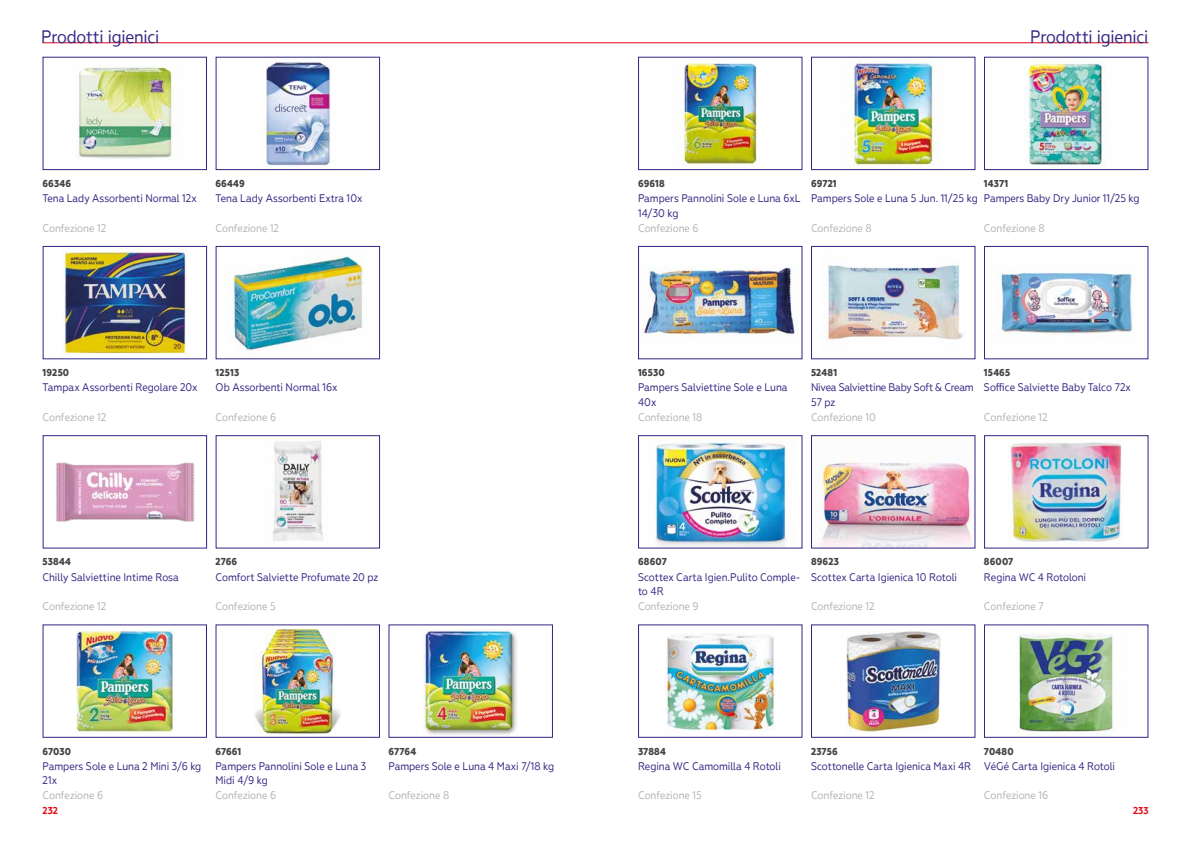
<style>
.page{position:relative;width:1191px;height:842px;background:#fff}
.page>*{position:absolute;margin:0;border:0;box-sizing:border-box;transform-origin:0 0}
.t1{font:18px "Geometria Narrow";letter-spacing:-.015em;color:#312783}
.t2{font:11px/14.5px "Geometria Narrow";color:#312783}
.t3{font:11px "Geometria Narrow";letter-spacing:-.005em;color:#b3b2b2}
.t4{font:11px/14.5px "Geometria Narrow";letter-spacing:-.02em;color:#312783}
.t5{font:800 10px "Geometria Narrow";letter-spacing:.015em;color:#454444}
.t6{font:700 10px "Geometria Narrow";color:#e30613}
</style>
<div class="page">
<hr style="left:43px;top:43px;width:1105px;height:1px;background:#e30613">
<img style="left:260px;top:59px;width:71px;height:108px">
<div style="left:216px;top:57px;width:164px;height:113px;border:1px solid #312783"></div>
<img style="left:76px;top:67px;width:104px;height:93px">
<div style="left:43px;top:57px;width:164px;height:113px;border:1px solid #312783"></div>
<img style="left:62px;top:248px;width:125px;height:108px">
<div style="left:43px;top:246px;width:164px;height:113px;border:1px solid #312783"></div>
<img style="left:226px;top:256px;width:138px;height:94px">
<div style="left:216px;top:246px;width:164px;height:113px;border:1px solid #312783"></div>
<img style="left:272px;top:441px;width:51px;height:100px">
<div style="left:216px;top:435px;width:164px;height:114px;border:1px solid #312783"></div>
<img style="left:55px;top:462px;width:140px;height:60px">
<div style="left:43px;top:435px;width:164px;height:114px;border:1px solid #312783"></div>
<img style="left:1024px;top:59px;width:82px;height:109px">
<div style="left:984px;top:57px;width:164px;height:113px;border:1px solid #312783"></div>
<img style="left:678px;top:59px;width:80px;height:109px">
<div style="left:638px;top:57px;width:164px;height:113px;border:1px solid #312783"></div>
<img style="left:642px;top:267px;width:156px;height:70px">
<div style="left:638px;top:246px;width:164px;height:113px;border:1px solid #312783"></div>
<img style="left:827px;top:265px;width:136px;height:75px">
<div style="left:811px;top:246px;width:164px;height:113px;border:1px solid #312783"></div>
<img style="left:846px;top:63px;width:93px;height:105px">
<div style="left:811px;top:57px;width:164px;height:113px;border:1px solid #312783"></div>
<img style="left:76px;top:631px;width:97px;height:100px">
<div style="left:43px;top:624px;width:164px;height:114px;border:1px solid #312783"></div>
<img style="left:255px;top:628px;width:86px;height:106px">
<div style="left:215px;top:624px;width:165px;height:114px;border:1px solid #312783"></div>
<img style="left:424px;top:630px;width:93px;height:105px">
<div style="left:388px;top:624px;width:165px;height:114px;border:1px solid #312783"></div>
<img style="left:1000px;top:273px;width:134px;height:64px">
<div style="left:984px;top:246px;width:164px;height:113px;border:1px solid #312783"></div>
<img style="left:665px;top:634px;width:110px;height:97px">
<div style="left:638px;top:624px;width:164px;height:114px;border:1px solid #312783"></div>
<img style="left:655px;top:440px;width:138px;height:107px">
<div style="left:638px;top:435px;width:164px;height:114px;border:1px solid #312783"></div>
<img style="left:820px;top:457px;width:152px;height:90px">
<div style="left:811px;top:435px;width:164px;height:114px;border:1px solid #312783"></div>
<img style="left:1008px;top:442px;width:116px;height:105px">
<div style="left:984px;top:435px;width:164px;height:114px;border:1px solid #312783"></div>
<img style="left:846px;top:631px;width:94px;height:100px">
<div style="left:811px;top:624px;width:164px;height:114px;border:1px solid #312783"></div>
<img style="left:1017px;top:634px;width:97px;height:98px">
<div style="left:984px;top:624px;width:164px;height:114px;border:1px solid #312783"></div>
<h1 class="t1" style="left:41px;top:26px;width:120px">Prodotti igienici</h1>
<h1 class="t1" style="left:1030px;top:26px;width:120px">Prodotti igienici</h1>
<p class="t5" style="left:43px;top:178px;width:30px">66346</p>
<p class="t2" style="left:43px;top:191px;width:156px">Tena Lady Assorbenti Normal 12x</p>
<p class="t3" style="left:43px;top:221px;width:65px">Confezione 12</p>
<p class="t5" style="left:215px;top:178px;width:31px">66449</p>
<p class="t2" style="left:215px;top:191px;width:148px">Tena Lady Assorbenti Extra 10x</p>
<p class="t3" style="left:215px;top:221px;width:65px">Confezione 12</p>
<p class="t5" style="left:43px;top:367px;width:28px">19250</p>
<p class="t2" style="left:43px;top:380px;width:156px">Tampax Assorbenti Regolare 20x</p>
<p class="t3" style="left:43px;top:411px;width:65px">Confezione 12</p>
<p class="t5" style="left:216px;top:367px;width:25px">12513</p>
<p class="t2" style="left:216px;top:380px;width:123px">Ob Assorbenti Normal 16x</p>
<p class="t3" style="left:216px;top:411px;width:62px">Confezione 6</p>
<p class="t5" style="left:43px;top:556px;width:30px">53844</p>
<p class="t2" style="left:43px;top:570px;width:138px">Chilly Salviettine Intime Rosa</p>
<p class="t3" style="left:43px;top:600px;width:65px">Confezione 12</p>
<p class="t5" style="left:216px;top:556px;width:23px">2766</p>
<p class="t2" style="left:216px;top:570px;width:164px">Comfort Salviette Profumate 20 pz</p>
<p class="t3" style="left:216px;top:600px;width:62px">Confezione 5</p>
<p class="t5" style="left:43px;top:745px;width:30px">67030</p>
<p class="t2" style="left:43px;top:759px;width:160px">Pampers Sole e Luna 2 Mini 3/6 kg<br>21x</p>
<p class="t3" style="left:43px;top:789px;width:62px">Confezione 6</p>
<p class="t5" style="left:215px;top:745px;width:27px">67661</p>
<p class="t2" style="left:215px;top:759px;width:152px">Pampers Pannolini Sole e Luna 3<br>Midi 4/9 kg</p>
<p class="t3" style="left:215px;top:789px;width:62px">Confezione 6</p>
<p class="t5" style="left:388px;top:745px;width:29px">67764</p>
<p class="t2" style="left:388px;top:759px;width:167px">Pampers Sole e Luna 4 Maxi 7/18 kg</p>
<p class="t3" style="left:388px;top:789px;width:62px">Confezione 8</p>
<p class="t5" style="left:638px;top:178px;width:28px">69618</p>
<p class="t2" style="left:638px;top:191px;width:164px">Pampers Pannolini Sole e Luna 6xL<br>14/30 kg</p>
<p class="t3" style="left:638px;top:221px;width:62px">Confezione 6</p>
<p class="t5" style="left:811px;top:178px;width:27px">69721</p>
<p class="t2" style="left:811px;top:191px;width:168px">Pampers Sole e Luna 5 Jun. 11/25 kg</p>
<p class="t3" style="left:811px;top:221px;width:62px">Confezione 8</p>
<p class="t5" style="left:984px;top:178px;width:26px">14371</p>
<p class="t2" style="left:984px;top:191px;width:157px">Pampers Baby Dry Junior 11/25 kg</p>
<p class="t3" style="left:984px;top:221px;width:62px">Confezione 8</p>
<p class="t5" style="left:638px;top:367px;width:28px">16530</p>
<p class="t2" style="left:638px;top:380px;width:151px">Pampers Salviettine Sole e Luna<br>40x</p>
<p class="t3" style="left:638px;top:411px;width:66px">Confezione 18</p>
<p class="t5" style="left:811px;top:367px;width:28px">52481</p>
<p class="t4" style="left:811px;top:380px;width:164px">Nivea Salviettine Baby Soft &amp; Cream<br>57 pz</p>
<p class="t3" style="left:811px;top:411px;width:66px">Confezione 10</p>
<p class="t5" style="left:984px;top:367px;width:28px">15465</p>
<p class="t2" style="left:984px;top:380px;width:148px">Soffice Salviette Baby Talco 72x</p>
<p class="t3" style="left:984px;top:411px;width:65px">Confezione 12</p>
<p class="t5" style="left:638px;top:556px;width:30px">68607</p>
<p class="t2" style="left:638px;top:570px;width:164px">Scottex Carta Igien.Pulito Comple&shy;to 4R</p>
<p class="t3" style="left:638px;top:600px;width:62px">Confezione 9</p>
<p class="t5" style="left:811px;top:556px;width:29px">89623</p>
<p class="t2" style="left:811px;top:570px;width:148px">Scottex Carta Igienica 10 Rotoli</p>
<p class="t3" style="left:811px;top:600px;width:65px">Confezione 12</p>
<p class="t5" style="left:984px;top:556px;width:31px">86007</p>
<p class="t2" style="left:984px;top:570px;width:104px">Regina WC 4 Rotoloni</p>
<p class="t3" style="left:984px;top:600px;width:61px">Confezione 7</p>
<p class="t5" style="left:638px;top:745px;width:29px">37884</p>
<p class="t2" style="left:638px;top:759px;width:144px">Regina WC Camomilla 4 Rotoli</p>
<p class="t3" style="left:638px;top:789px;width:65px">Confezione 15</p>
<p class="t5" style="left:811px;top:745px;width:28px">23756</p>
<p class="t2" style="left:811px;top:759px;width:162px">Scottonelle Carta Igienica Maxi 4R</p>
<p class="t3" style="left:811px;top:789px;width:65px">Confezione 12</p>
<p class="t5" style="left:984px;top:745px;width:31px">70480</p>
<p class="t2" style="left:984px;top:759px;width:133px">VéGé Carta Igienica 4 Rotoli</p>
<p class="t3" style="left:984px;top:789px;width:66px">Confezione 16</p>
<p class="t6" style="left:43px;top:804px;width:17px">232</p>
<p class="t6" style="left:1133px;top:804px;width:17px">233</p>
</div>
